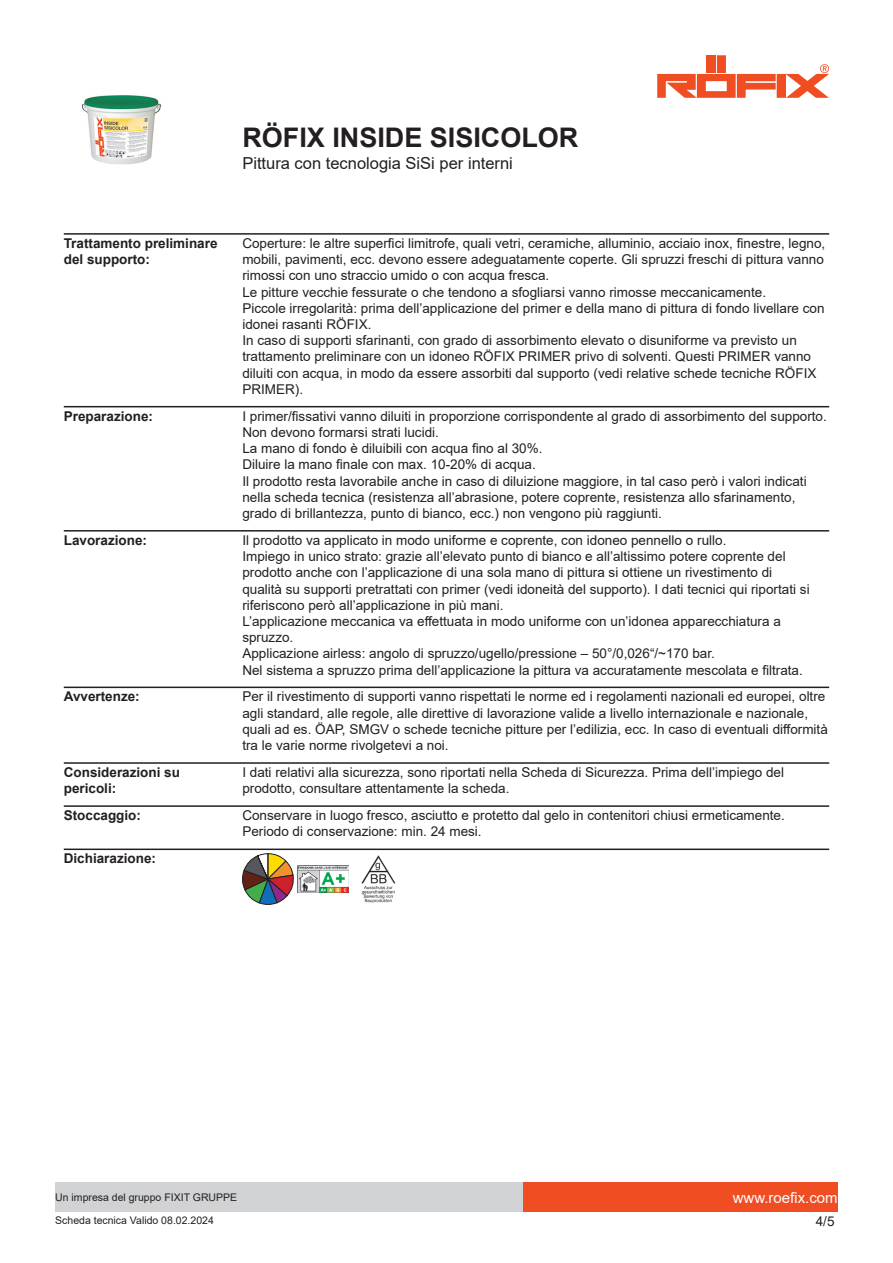
<style>
.page{position:relative;width:893px;height:1263px;background:#fff}
.page>*{position:absolute;margin:0;border:0;box-sizing:border-box;transform-origin:0 0}
.t1{font:700 27px "Arial";color:#231f20}
.t2{font:16.5px "Arial";color:#231f20}
.t3{font:15px "Arial";color:#fff}
.t4{font:13.5px/16.2px "Arial";color:#231f20}
.t5{font:700 13.5px/16.2px "Arial";color:#231f20}
.t6{font:10.5px "Arial";color:#231f20}
</style>
<div class="page">
<img style="left:82px;top:95px;width:79px;height:70px">
<div style="left:717px;top:55px;width:9px;height:18px;background:#f04d22"></div>
<div style="left:707px;top:55px;width:9px;height:18px;background:#f04d22"></div>
<svg style="left:657px;top:64px;width:172px;height:34px"></svg>
<div style="left:523px;top:1182px;width:315px;height:30px;background:#f04d22"></div>
<div style="left:55px;top:1182px;width:468px;height:30px;background:#d1d2d4"></div>
<hr style="left:64px;top:233px;width:765px;height:2px;background:#231f20">
<hr style="left:64px;top:406px;width:765px;height:1px;background:#231f20">
<hr style="left:64px;top:530px;width:765px;height:1px;background:#231f20">
<hr style="left:64px;top:687px;width:765px;height:1px;background:#231f20">
<hr style="left:64px;top:762px;width:765px;height:2px;background:#231f20">
<hr style="left:64px;top:805px;width:765px;height:2px;background:#231f20">
<hr style="left:64px;top:848px;width:765px;height:2px;background:#231f20">
<svg style="left:242px;top:853px;width:51px;height:51px"></svg>
<img style="left:297px;top:866px;width:51px;height:26px">
<img style="left:361px;top:855px;width:35px;height:48px">
<h1 class="t1" style="left:242px;top:119px;width:338px">RÖFIX INSIDE SISICOLOR</h1>
<p class="t2" style="left:242px;top:152px;width:272px">Pittura con tecnologia SiSi per interni</p>
<p class="t5" style="left:64px;top:235px;width:155px">Trattamento preliminare del supporto:</p>
<p class="t4" style="left:242px;top:235px;width:584px">Coperture: le altre superfici limitrofe, quali vetri, ceramiche, alluminio, acciaio inox, finestre, legno, mobili, pavimenti, ecc. devono essere adeguatamente coperte. Gli spruzzi freschi di pittura vanno rimossi con uno straccio umido o con acqua fresca.<br>Le pitture vecchie fessurate o che tendono a sfogliarsi vanno rimosse meccanicamente.<br>Piccole irregolarità: prima dell’applicazione del primer e della mano di pittura di fondo livellare con idonei rasanti RÖFIX.<br>In caso di supporti sfarinanti, con grado di assorbimento elevato o disuniforme va previsto un trattamento preliminare con un idoneo RÖFIX PRIMER privo di solventi. Questi PRIMER vanno diluiti con acqua, in modo da essere assorbiti dal supporto (vedi relative schede tecniche RÖFIX PRIMER).</p>
<p class="t5" style="left:64px;top:408px;width:91px">Preparazione:</p>
<p class="t4" style="left:242px;top:408px;width:586px">I primer/fissativi vanno diluiti in proporzione corrispondente al grado di assorbimento del supporto.<br>Non devono formarsi strati lucidi.<br>La mano di fondo è diluibili con acqua fino al 30%.<br>Diluire la mano finale con max. 10-20% di acqua.<br>Il prodotto resta lavorabile anche in caso di diluizione maggiore, in tal caso però i valori indicati nella scheda tecnica (resistenza all’abrasione, potere coprente, resistenza allo sfarinamento, grado di brillantezza, punto di bianco, ecc.) non vengono più raggiunti.</p>
<p class="t5" style="left:64px;top:532px;width:85px">Lavorazione:</p>
<p class="t4" style="left:242px;top:532px;width:569px">Il prodotto va applicato in modo uniforme e coprente, con idoneo pennello o rullo.<br>Impiego in unico strato: grazie all’elevato punto di bianco e all’altissimo potere coprente del prodotto anche con l’applicazione di una sola mano di pittura si ottiene un rivestimento di qualità su supporti pretrattati con primer (vedi idoneità del supporto). I dati tecnici qui riportati si riferiscono però all’applicazione in più mani.<br>L’applicazione meccanica va effettuata in modo uniforme con un’idonea apparecchiatura a spruzzo.<br>Applicazione airless: angolo di spruzzo/ugello/pressione – 50°/0,026“/~170 bar.<br>Nel sistema a spruzzo prima dell’applicazione la pittura va accuratamente mescolata e filtrata.</p>
<p class="t5" style="left:64px;top:689px;width:78px">Avvertenze:</p>
<p class="t4" style="left:242px;top:688px;width:587px">Per il rivestimento di supporti vanno rispettati le norme ed i regolamenti nazionali ed europei, oltre agli standard, alle regole, alle direttive di lavorazione valide a livello internazionale e nazionale, quali ad es. ÖAP, SMGV o schede tecniche pitture per l’edilizia, ecc. In caso di eventuali difformità tra le varie norme rivolgetevi a noi.</p>
<p class="t5" style="left:64px;top:764px;width:118px">Considerazioni su pericoli:</p>
<p class="t4" style="left:242px;top:764px;width:543px">I dati relativi alla sicurezza, sono riportati nella Scheda di Sicurezza. Prima dell’impiego del prodotto, consultare attentamente la scheda.</p>
<p class="t5" style="left:64px;top:807px;width:79px">Stoccaggio:</p>
<p class="t4" style="left:242px;top:807px;width:544px">Conservare in luogo fresco, asciutto e protetto dal gelo in contenitori chiusi ermeticamente.<br>Periodo di conservazione: min. 24 mesi.</p>
<p class="t5" style="left:64px;top:851px;width:94px">Dichiarazione:</p>
<p class="t6" style="left:55px;top:1190px;width:183px">Un impresa del gruppo FIXIT GRUPPE</p>
<p class="t3" style="left:733px;top:1187px;width:107px">www.roefix.com</p>
<p class="t6" style="left:55px;top:1213px;width:160px">Scheda tecnica Valido 08.02.2024</p>
<p class="t4" style="left:816px;top:1213px;width:20px">4/5</p>
</div>
